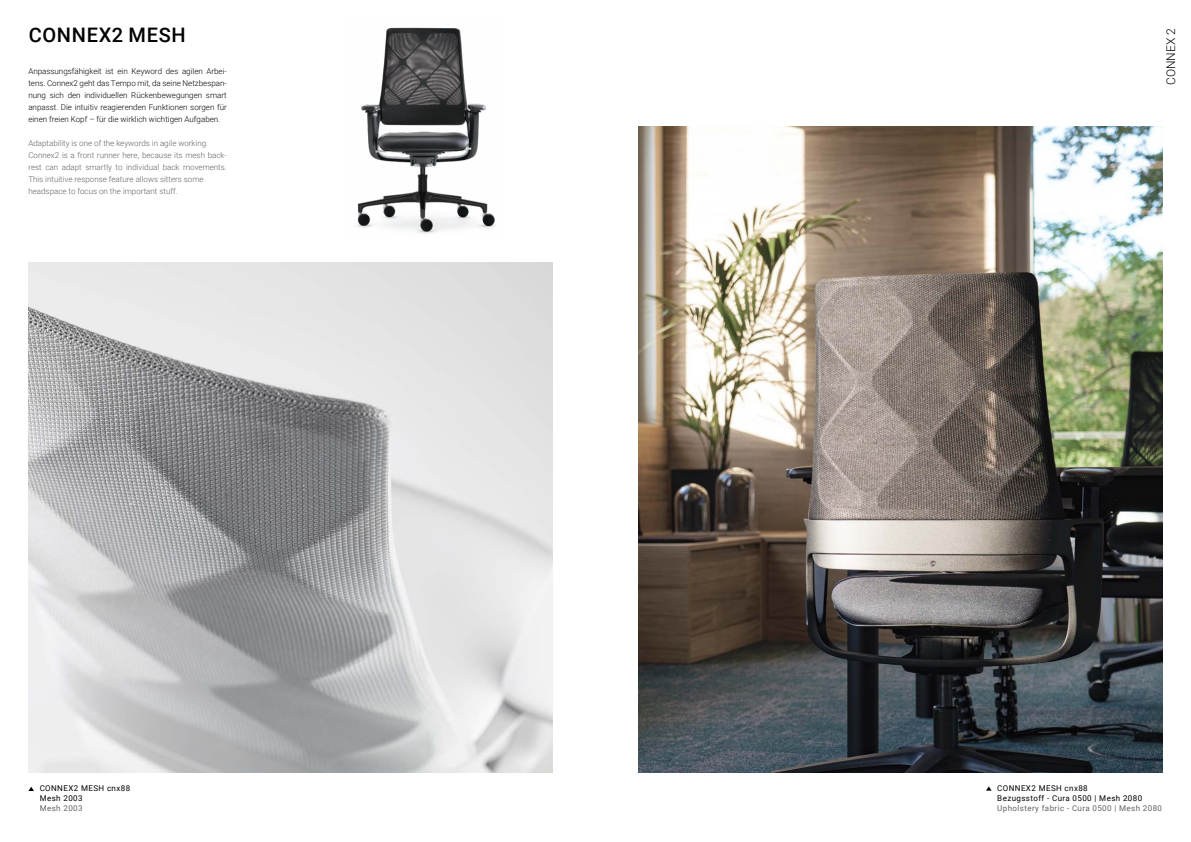
<style>
.page{position:relative;width:1191px;height:842px;background:#fff}
.page>*{position:absolute;margin:0;border:0;box-sizing:border-box;transform-origin:0 0}
.t1{font:500 20px "Roboto";letter-spacing:.035em;color:#000}
.t2{font:300 12px "Roboto";color:#000}
.t3{font:300 8px/12px "Roboto";color:#000;text-align:justify}
.t4{font:300 8px/12px "Roboto";color:#646363}
.t5{font:8px/10px "Roboto";letter-spacing:.05em;color:#000}
.t6{font:8px "Roboto";letter-spacing:.05em;color:#646363}
</style>
<div class="page">
<img style="left:357px;top:27px;width:138px;height:207px">
<img style="left:28px;top:262px;width:525px;height:510px">
<img style="left:638px;top:126px;width:524px;height:646px">
<svg style="left:28px;top:787px;width:6px;height:4px"></svg>
<svg style="left:986px;top:786px;width:5px;height:5px"></svg>
<h1 class="t1" style="left:29px;top:21px;width:158px">CONNEX2 MESH</h1>
<p class="t3" style="left:28px;top:65px;width:200px">Anpassungsfähigkeit ist ein Keyword des agilen Arbei&shy;tens. Connex2 geht das Tempo mit, da seine Netzbespan&shy;nung sich den individuellen Rückenbewegungen smart anpasst. Die intuitiv reagierenden Funktionen sorgen für einen freien Kopf – für die wirklich wichtigen Aufgaben.</p>
<p class="t4" style="left:28px;top:137px;width:200px">Adaptability is one of the keywords in agile working.<br>Connex2 is a front runner here, because its mesh back&shy;rest can adapt smartly to individual back movements.<br>This intuitive response feature allows sitters some headspace to focus on the important stuff.</p>
<p class="t5" style="left:40px;top:782px;width:92px">CONNEX2 MESH cnx88<br>Mesh 2003</p>
<p class="t6" style="left:40px;top:802px;width:44px">Mesh 2003</p>
<h2 class="t2" style="left:1162px;top:85px;width:58px;rotate:-90deg">CONNEX 2</h2>
<p class="t5" style="left:997px;top:782px;width:146px">CONNEX2 MESH cnx88<br>Bezugsstoff - Cura 0500 | Mesh 2080</p>
<p class="t6" style="left:997px;top:802px;width:166px">Upholstery fabric - Cura 0500 | Mesh 2080</p>
</div>
